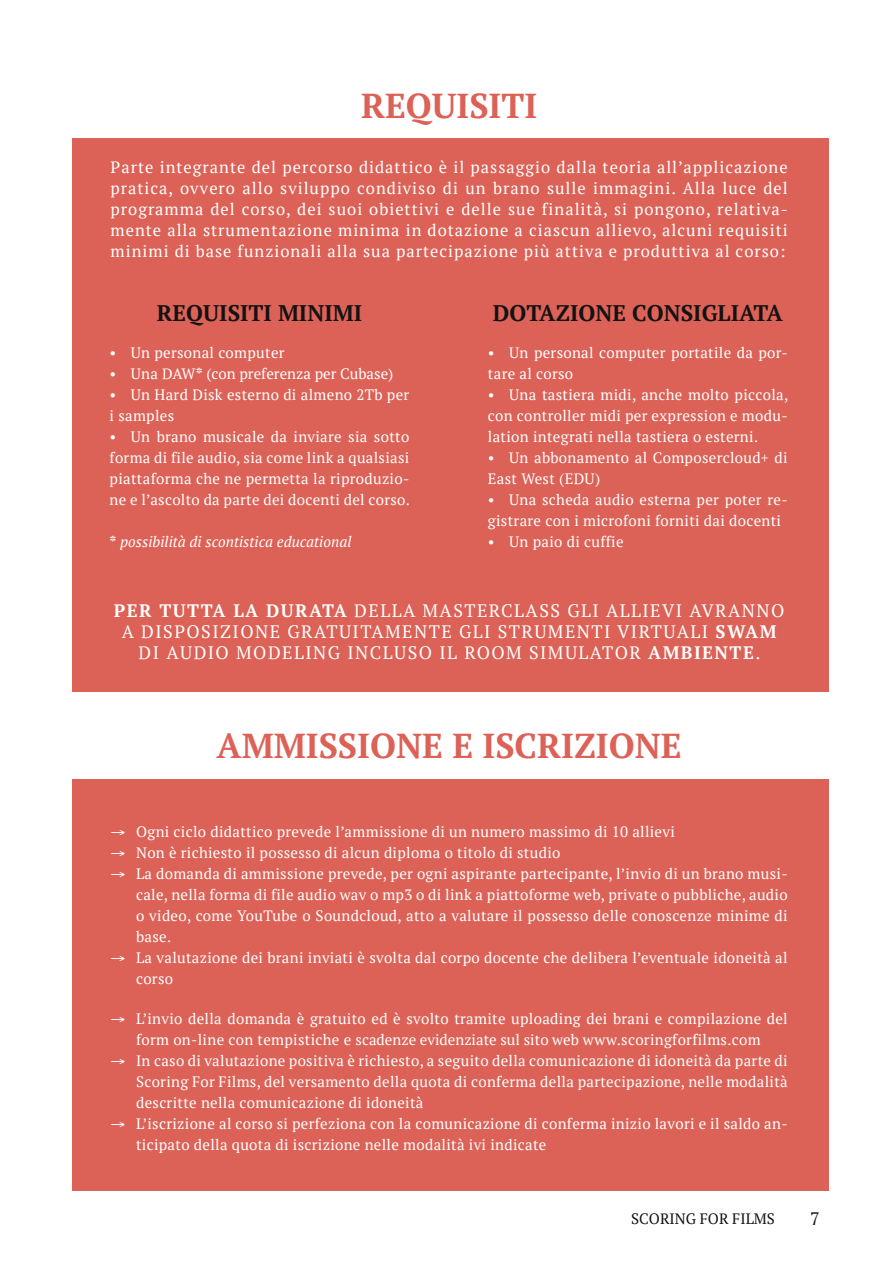
<style>
.page{position:relative;width:893px;height:1263px;background:#fff}
.page>*{position:absolute;margin:0;border:0;box-sizing:border-box;transform-origin:0 0}
.t1{font:700 34.5px "PT Serif";color:#dc6156}
.t2{font:700 22.5px "PT Serif";color:#131313}
.t3{font:18px/21px "PT Serif";letter-spacing:.08em;color:#fff;text-align:center}
.t4{font:18px "PT Serif";color:#131313}
.t5{font:16.5px/21px "PT Serif";letter-spacing:.06em;color:#fff;text-align:justify}
.t6{font:15px/21px "PT Serif";letter-spacing:.02em;color:#fff}
.t7{font:italic 15px "PT Serif";color:#fff}
.t8{font:15px "PT Serif";color:#fff}
.t9{font:15px "PT Serif";color:#131313}
.s1{font-weight:700}
.s2{font-weight:700;font-style:normal}
</style>
<div class="page">
<div style="left:72px;top:138px;width:757px;height:553px;background:#dc6156"></div>
<div style="left:72px;top:779px;width:757px;height:412px;background:#dc6156"></div>
<hr style="left:0;top:347px;width:1px;height:193px;background:#dc6156">
<h1 class="t1" style="left:361px;top:84px;width:178px">REQUISITI</h1>
<p class="t5" style="left:111px;top:156px;width:679px">Parte integrante del percorso didattico è il passaggio dalla teoria all’applicazione pratica, ovvero allo sviluppo condiviso di un brano sulle immagini. Alla luce del programma del corso, dei suoi obiettivi e delle sue finalità, si pongono, relativa&shy;mente alla strumentazione minima in dotazione a ciascun allievo, alcuni requisiti minimi di base funzionali alla sua partecipazione più attiva e produttiva al corso:</p>
<h2 class="t2" style="left:157px;top:298px;width:207px">REQUISITI MINIMI</h2>
<p class="t6" style="left:110px;top:342px;width:177px">• Un personal computer</p>
<p class="t8" style="left:110px;top:364px;width:285px">• Una DAW<span class="s1">*</span> (con preferenza per Cubase)</p>
<p class="t6" style="left:110px;top:384px;width:301px">• Un Hard Disk esterno di almeno 2Tb per i samples</p>
<p class="t6" style="left:110px;top:426px;width:302px;text-align:justify">• Un brano musicale da inviare sia sotto forma di file audio, sia come link a qualsiasi piattaforma che ne permetta la riproduzio&shy;ne e l’ascolto da parte dei docenti del corso.</p>
<p class="t7" style="left:110px;top:532px;width:243px"><span class="s2">*</span> possibilità di scontistica educational</p>
<h2 class="t2" style="left:493px;top:298px;width:292px">DOTAZIONE CONSIGLIATA</h2>
<p class="t6" style="left:488px;top:342px;width:301px">• Un personal computer portatile da por&shy;tare al corso</p>
<p class="t6" style="left:488px;top:384px;width:302px;text-align:justify">• Una tastiera midi, anche molto piccola, con controller midi per expression e modu&shy;lation integrati nella tastiera o esterni.</p>
<p class="t6" style="left:488px;top:447px;width:301px">• Un abbonamento al Composercloud+ di<br>East West (EDU)</p>
<p class="t6" style="left:488px;top:489px;width:301px">• Una scheda audio esterna per poter re&shy;gistrare con i microfoni forniti dai docenti</p>
<p class="t6" style="left:488px;top:531px;width:137px">• Un paio di cuffie</p>
<p class="t3" style="left:114px;top:600px;width:672px"><span class="s1">PER TUTTA LA DURATA</span> DELLA MASTERCLASS GLI ALLIEVI AVRANNO<br>A DISPOSIZIONE GRATUITAMENTE GLI STRUMENTI VIRTUALI <span class="s1">SWAM<br></span>DI AUDIO MODELING INCLUSO IL ROOM SIMULATOR <span class="s1">AMBIENTE</span>.</p>
<h1 class="t1" style="left:217px;top:723px;width:467px">AMMISSIONE E ISCRIZIONE</h1>
<p class="t6" style="left:111px;top:821px;width:566px">→ Ogni ciclo didattico prevede l’ammissione di un numero massimo di 10 allievi</p>
<p class="t6" style="left:111px;top:842px;width:451px">→ Non è richiesto il possesso di alcun diploma o titolo di studio</p>
<p class="t6" style="left:136px;top:863px;width:653px;text-align:justify;text-indent:-26px">→ La domanda di ammissione prevede, per ogni aspirante partecipante, l’invio di un brano musi&shy;cale, nella forma di file audio wav o mp3 o di link a piattoforme web, private o pubbliche, audio o video, come YouTube o Soundcloud, atto a valutare il possesso delle conoscenze minime di base.</p>
<p class="t6" style="left:136px;top:947px;width:653px;text-indent:-26px">→ La valutazione dei brani inviati è svolta dal corpo docente che delibera l’eventuale idoneità al corso</p>
<p class="t6" style="left:111px;top:1008px;width:679px;text-align:center">→ L’invio della domanda è gratuito ed è svolto tramite uploading dei brani e compilazione del form on-line con tempistiche e scadenze evidenziate sul sito web www.scoringforfilms.com</p>
<p class="t6" style="left:136px;top:1050px;width:653px;text-align:justify;text-indent:-26px">→ In caso di valutazione positiva è richiesto, a seguito della comunicazione di idoneità da parte di Scoring For Films, del versamento della quota di conferma della partecipazione, nelle modalità descritte nella comunicazione di idoneità</p>
<p class="t6" style="left:136px;top:1113px;width:653px;text-indent:-26px">→ L’iscrizione al corso si perfeziona con la comunicazione di conferma inizio lavori e il saldo an&shy;ticipato della quota di iscrizione nelle modalità ivi indicate</p>
<p class="t9" style="left:631px;top:1209px;width:145px">SCORING FOR FILMS</p>
<p class="t4" style="left:810px;top:1206px;width:11px">7</p>
</div>
